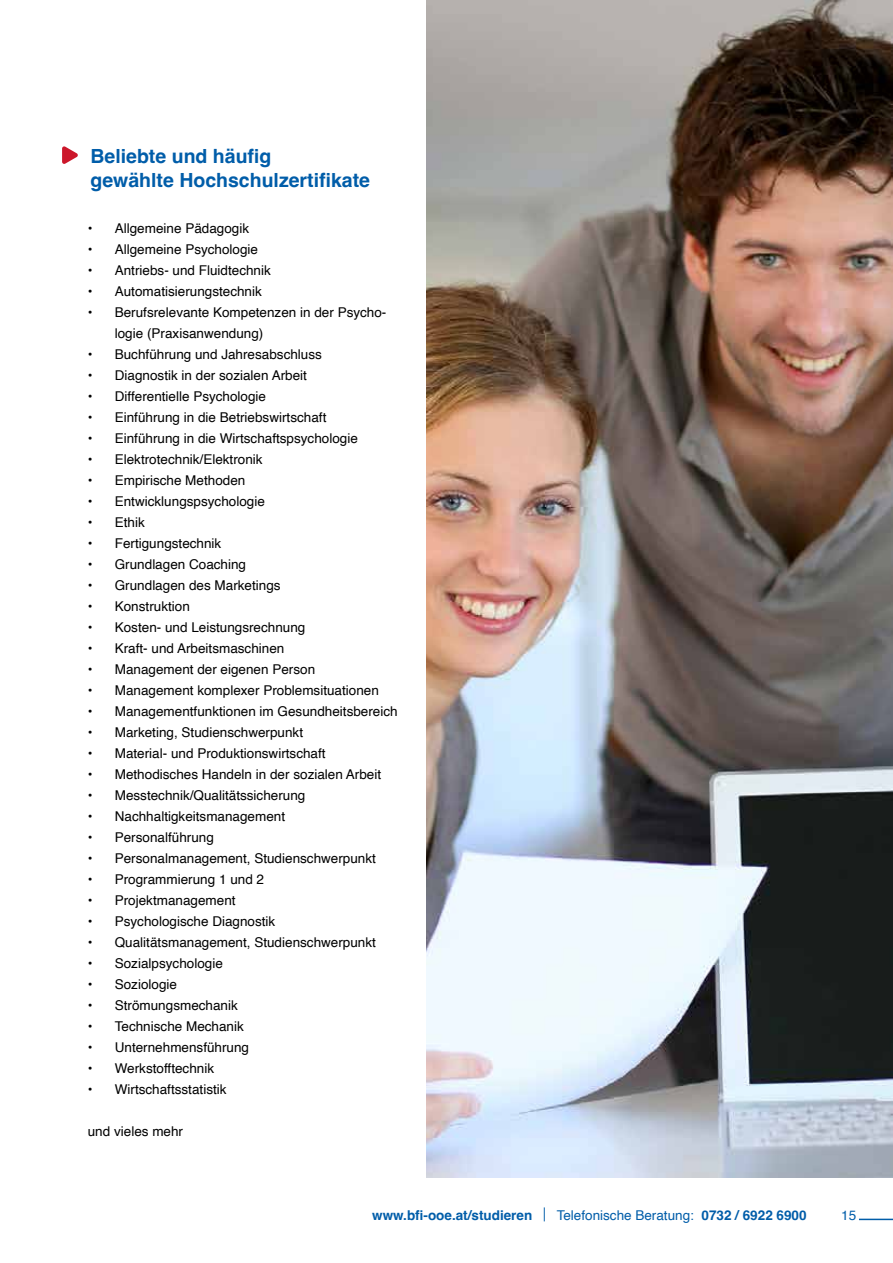
<style>
.page{position:relative;width:893px;height:1263px;background:#fff}
.page>*{position:absolute;margin:0;border:0;box-sizing:border-box;transform-origin:0 0}
.t1{font:700 19.5px/23.4px "Helvetica";color:#005da9}
.t2{font:13.5px/21px "Helvetica";color:#000}
.t3{font:700 13.5px "Helvetica";color:#005da9}
.t4{font:13.5px "Helvetica";color:#005da9}
.s1{font-weight:400}
</style>
<div class="page">
<hr style="left:859px;top:1219px;width:34px;height:1px;background:#005da9">
<img style="left:426px;top:0;width:467px;height:1178px">
<svg style="left:62px;top:146px;width:16px;height:18px"></svg>
<h1 class="t1" style="left:90px;top:147px;width:281px">Beliebte und häufig<br>gewählte Hochschulzertifikate</h1>
<p class="t2" style="left:88px;top:218px;width:163px">• Allgemeine Pädagogik</p>
<p class="t2" style="left:88px;top:239px;width:172px">• Allgemeine Psychologie</p>
<p class="t2" style="left:88px;top:260px;width:185px">• Antriebs- und Fluidtechnik</p>
<p class="t2" style="left:88px;top:281px;width:176px">• Automatisierungstechnik</p>
<p class="t2" style="left:115px;top:302px;width:273px;text-indent:-27px">• Berufsrelevante Kompetenzen in der Psycho&shy;logie (Praxisanwendung)</p>
<p class="t2" style="left:88px;top:344px;width:236px">• Buchführung und Jahresabschluss</p>
<p class="t2" style="left:88px;top:365px;width:221px">• Diagnostik in der sozialen Arbeit</p>
<p class="t2" style="left:88px;top:386px;width:180px">• Differentielle Psychologie</p>
<p class="t2" style="left:88px;top:407px;width:240px">• Einführung in die Betriebswirtschaft</p>
<p class="t2" style="left:88px;top:428px;width:272px">• Einführung in die Wirtschaftspsychologie</p>
<p class="t2" style="left:88px;top:449px;width:176px">• Elektrotechnik/Elektronik</p>
<p class="t2" style="left:88px;top:470px;width:159px">• Empirische Methoden</p>
<p class="t2" style="left:88px;top:491px;width:179px">• Entwicklungspsychologie</p>
<p class="t2" style="left:88px;top:512px;width:59px">• Ethik</p>
<p class="t2" style="left:88px;top:533px;width:135px">• Fertigungstechnik</p>
<p class="t2" style="left:88px;top:554px;width:160px">• Grundlagen Coaching</p>
<p class="t2" style="left:88px;top:575px;width:194px">• Grundlagen des Marketings</p>
<p class="t2" style="left:88px;top:596px;width:104px">• Konstruktion</p>
<p class="t2" style="left:88px;top:617px;width:219px">• Kosten- und Leistungsrechnung</p>
<p class="t2" style="left:88px;top:638px;width:198px">• Kraft- und Arbeitsmaschinen</p>
<p class="t2" style="left:88px;top:659px;width:229px">• Management der eigenen Person</p>
<p class="t2" style="left:88px;top:680px;width:293px">• Management komplexer Problemsituationen</p>
<p class="t2" style="left:88px;top:701px;width:311px">• Managementfunktionen im Gesundheitsbereich</p>
<p class="t2" style="left:88px;top:722px;width:217px">• Marketing, Studienschwerpunkt</p>
<p class="t2" style="left:88px;top:743px;width:239px">• Material- und Produktionswirtschaft</p>
<p class="t2" style="left:88px;top:764px;width:295px">• Methodisches Handeln in der sozialen Arbeit</p>
<p class="t2" style="left:88px;top:785px;width:219px">• Messtechnik/Qualitätssicherung</p>
<p class="t2" style="left:88px;top:806px;width:199px">• Nachhaltigkeitsmanagement</p>
<p class="t2" style="left:88px;top:827px;width:128px">• Personalführung</p>
<p class="t2" style="left:88px;top:848px;width:290px">• Personalmanagement, Studienschwerpunkt</p>
<p class="t2" style="left:88px;top:869px;width:178px">• Programmierung 1 und 2</p>
<p class="t2" style="left:88px;top:890px;width:149px">• Projektmanagement</p>
<p class="t2" style="left:88px;top:911px;width:189px">• Psychologische Diagnostik</p>
<p class="t2" style="left:88px;top:932px;width:290px">• Qualitätsmanagement, Studienschwerpunkt</p>
<p class="t2" style="left:88px;top:953px;width:137px">• Sozialpsychologie</p>
<p class="t2" style="left:88px;top:974px;width:91px">• Soziologie</p>
<p class="t2" style="left:88px;top:995px;width:152px">• Strömungsmechanik</p>
<p class="t2" style="left:88px;top:1016px;width:158px">• Technische Mechanik</p>
<p class="t2" style="left:88px;top:1037px;width:163px">• Unternehmensführung</p>
<p class="t2" style="left:88px;top:1058px;width:128px">• Werkstofftechnik</p>
<p class="t2" style="left:88px;top:1079px;width:140px">• Wirtschaftsstatistik</p>
<p class="t2" style="left:88px;top:1121px;width:97px">und vieles mehr</p>
<p class="t3" style="left:372px;top:1207px;width:436px">www.bfi-ooe.at/studieren <span class="s1">│ Telefonische Beratung:</span> 0732 / 6922 6900</p>
<p class="t4" style="left:841px;top:1205px;width:17px">15</p>
</div>
